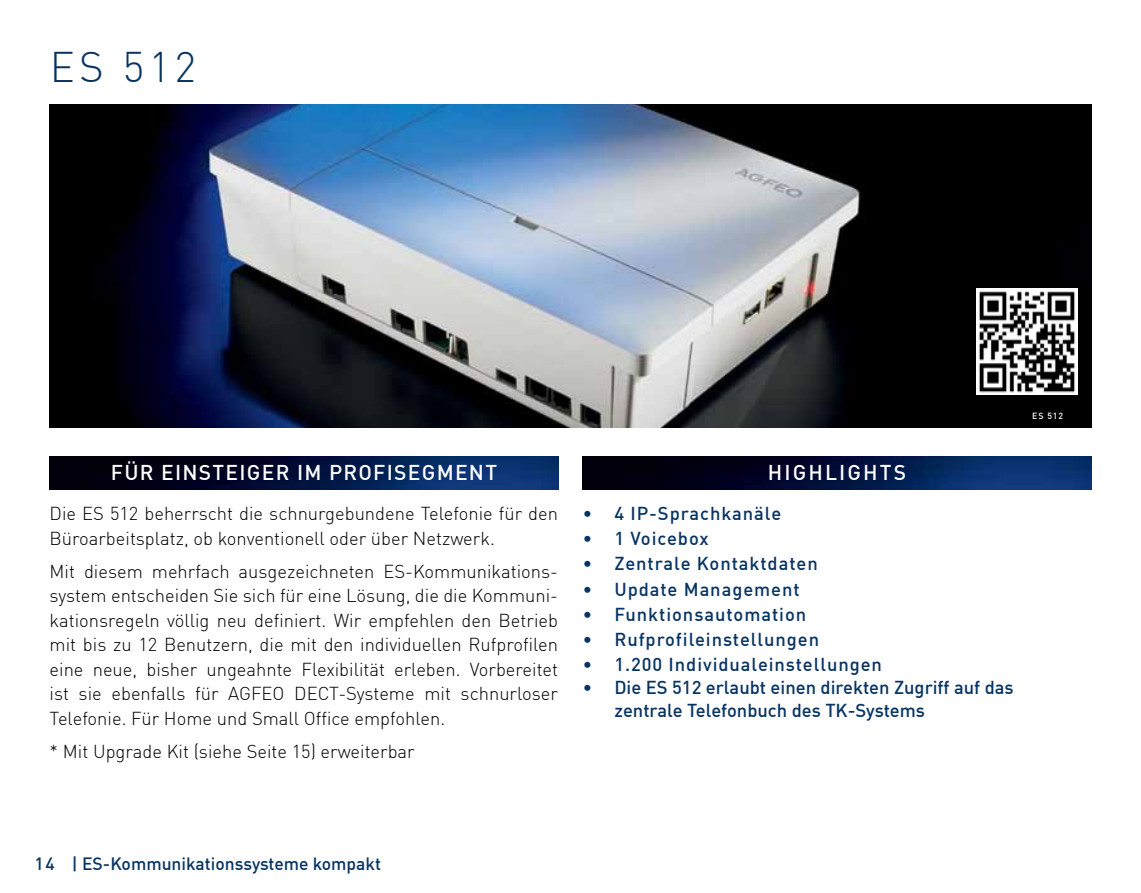
<style>
.page{position:relative;width:1141px;height:893px;background:#fff}
.page>*{position:absolute;margin:0;border:0;box-sizing:border-box;transform-origin:0 0}
.t1{font:300 42px "DIN Offc";color:#083463}
.t2{font:500 21px "DIN Offc";letter-spacing:.06em;color:#fff}
.t3{font:500 21px "DIN Offc";letter-spacing:.1em;color:#fff}
.t4{font:300 18.38px/24.5px "DIN Offc";color:#000}
.t5{font:500 18.38px "DIN Offc";letter-spacing:.045em;color:#083463}
.t6{font:500 18.38px/22.8px "DIN Offc";color:#083463}
.t7{font:500 17.5px "DIN Offc";color:#083463}
.t8{font:500 8.75px "DIN Offc";color:#fff}
</style>
<div class="page">
<img style="left:50px;top:105px;width:1041px;height:322px">
<img style="left:976px;top:288px;width:101px;height:106px">
<img style="left:50px;top:456px;width:508px;height:33px">
<img style="left:583px;top:456px;width:508px;height:33px">
<h1 class="t1" style="left:50px;top:41px;width:148px">ES 512</h1>
<p class="t2" style="left:111px;top:459px;width:102px">Für Einste</p>
<p class="t2" style="left:239px;top:459px;width:169px">iger im Profiseg</p>
<p class="t2" style="left:437px;top:459px;width:57px">ment</p>
<p class="t3" style="left:768px;top:459px;width:140px">HIGHLIGHTS</p>
<p class="t5" style="left:583px;top:502px;width:200px">• 4 IP-Sprachkanäle</p>
<p class="t5" style="left:583px;top:527px;width:127px">• 1 Voicebox</p>
<p class="t5" style="left:583px;top:552px;width:236px">• Zentrale Kontaktdaten</p>
<p class="t5" style="left:583px;top:577px;width:218px">• U pdate Management</p>
<p class="t5" style="left:583px;top:602px;width:225px">• Funktionsautomation</p>
<p class="t5" style="left:583px;top:628px;width:238px">• Rufprofileinstellungen</p>
<p class="t5" style="left:583px;top:653px;width:301px">• 1.200 I ndividualeinstellungen</p>
<p class="t6" style="left:614px;top:675px;width:401px;text-indent:-31px">• Die ES 512 erlaubt einen direkten Zugriff auf das zentrale Telefonbuch des TK-Systems</p>
<p class="t4" style="left:50px;top:501px;width:510px">Die ES 512 beherrscht die schnurgebundene Telefonie für den<br>B üroarbeitsplatz, ob konventionell oder über Netzwerk.</p>
<p class="t4" style="left:50px;top:559px;width:510px;text-align:justify">Mit diesem mehrfach ausgezeichneten ES-Kommunikations&shy;system entscheiden Sie sich für eine Lösung, die die Kommuni&shy;kationsregeln völlig neu definiert. Wir empfehlen den Betrieb mit bis zu 12 Benutzern, die mit den individuellen Rufprofilen eine neue, bisher ungeahnte Flexibilität erleben. Vorbereitet ist sie ebenfalls für AG FEO DECT-Systeme mit schnurloser Telefonie. Für Home und Small Office empfohlen.</p>
<p class="t4" style="left:50px;top:739px;width:367px">* Mit Upgrade Kit (siehe Seite 15) erweiterbar</p>
<p class="t8" style="left:1032px;top:411px;width:32px">ES 512</p>
<p class="t7" style="left:34px;top:853px;width:22px">14</p>
<p class="t7" style="left:72px;top:853px;width:311px">| ES-Kommunikationssysteme kompakt</p>
</div>
